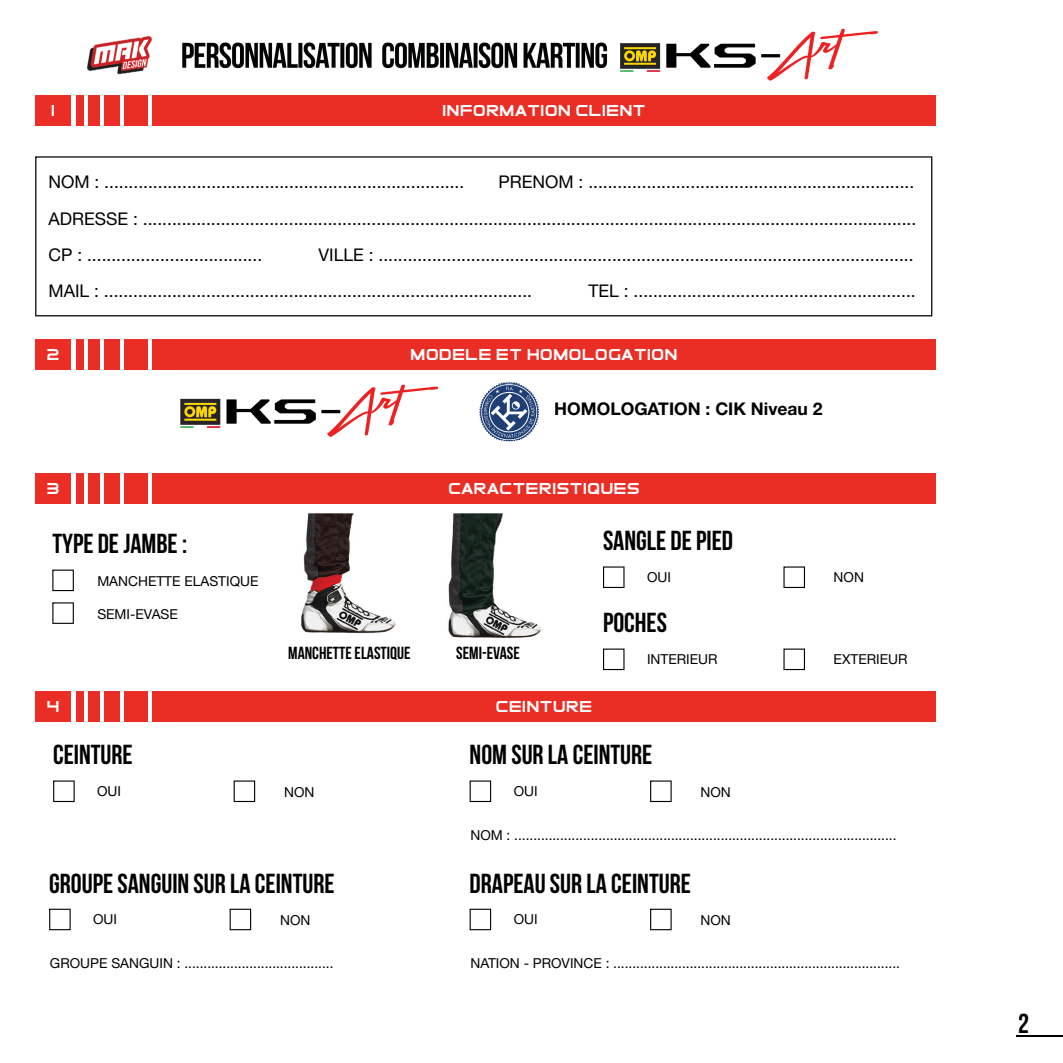
<style>
.page{position:relative;width:1063px;height:1063px;background:#fff}
.page>*{position:absolute;margin:0;border:0;box-sizing:border-box;transform-origin:0 0}
.t1{font:27.5px "Bebas Neue";color:#000}
.t2{font:17.5px/36.2px "Helvetica Neue";color:#000;text-align:justify}
.t3{font:17.5px "Bebas Neue";color:#000}
.t4{font:700 17.5px "Helvetica Neue";color:#000}
.t5{font:15px "Elemental End";color:#fff}
.t6{font:13.75px "Helvetica Neue";color:#000}
</style>
<div class="page">
<svg style="left:35px;top:156px;width:897px;height:160px"></svg>
<img style="left:87px;top:28px;width:791px;height:53px">
<img style="left:496px;top:382px;width:27px;height:59px">
<img style="left:301px;top:513px;width:95px;height:121px">
<img style="left:448px;top:513px;width:93px;height:125px">
<div style="left:152px;top:95px;width:784px;height:31px;background:#eb2e25"></div>
<div style="left:35px;top:95px;width:36px;height:31px;background:#eb2e25"></div>
<div style="left:77px;top:95px;width:7px;height:31px;background:#eb2e25"></div>
<div style="left:88px;top:95px;width:11px;height:31px;background:#eb2e25"></div>
<div style="left:104px;top:95px;width:16px;height:31px;background:#eb2e25"></div>
<div style="left:124px;top:95px;width:23px;height:31px;background:#eb2e25"></div>
<div style="left:152px;top:340px;width:784px;height:30px;background:#eb2e25"></div>
<div style="left:35px;top:340px;width:36px;height:30px;background:#eb2e25"></div>
<div style="left:77px;top:340px;width:7px;height:30px;background:#eb2e25"></div>
<div style="left:88px;top:340px;width:11px;height:30px;background:#eb2e25"></div>
<div style="left:104px;top:340px;width:16px;height:30px;background:#eb2e25"></div>
<div style="left:124px;top:340px;width:23px;height:30px;background:#eb2e25"></div>
<img style="left:180px;top:385px;width:259px;height:52px">
<img style="left:479px;top:385px;width:61px;height:54px">
<div style="left:152px;top:473px;width:784px;height:31px;background:#eb2e25"></div>
<div style="left:35px;top:473px;width:36px;height:31px;background:#eb2e25"></div>
<div style="left:77px;top:473px;width:7px;height:31px;background:#eb2e25"></div>
<div style="left:88px;top:473px;width:11px;height:31px;background:#eb2e25"></div>
<div style="left:104px;top:473px;width:16px;height:31px;background:#eb2e25"></div>
<div style="left:124px;top:473px;width:23px;height:31px;background:#eb2e25"></div>
<svg style="left:52px;top:570px;width:22px;height:21px"></svg>
<svg style="left:52px;top:602px;width:22px;height:22px"></svg>
<svg style="left:603px;top:566px;width:22px;height:22px"></svg>
<svg style="left:783px;top:566px;width:22px;height:22px"></svg>
<svg style="left:603px;top:649px;width:22px;height:21px"></svg>
<svg style="left:783px;top:649px;width:22px;height:21px"></svg>
<div style="left:152px;top:691px;width:784px;height:31px;background:#eb2e25"></div>
<div style="left:35px;top:691px;width:36px;height:31px;background:#eb2e25"></div>
<div style="left:77px;top:691px;width:7px;height:31px;background:#eb2e25"></div>
<div style="left:88px;top:691px;width:11px;height:31px;background:#eb2e25"></div>
<div style="left:104px;top:691px;width:16px;height:31px;background:#eb2e25"></div>
<div style="left:124px;top:691px;width:23px;height:31px;background:#eb2e25"></div>
<svg style="left:53px;top:781px;width:22px;height:21px"></svg>
<svg style="left:234px;top:781px;width:21px;height:21px"></svg>
<svg style="left:470px;top:781px;width:21px;height:21px"></svg>
<svg style="left:650px;top:781px;width:22px;height:21px"></svg>
<svg style="left:470px;top:909px;width:21px;height:21px"></svg>
<svg style="left:650px;top:909px;width:22px;height:21px"></svg>
<svg style="left:49px;top:909px;width:22px;height:21px"></svg>
<svg style="left:230px;top:909px;width:21px;height:21px"></svg>
<hr style="left:1016px;top:1036px;width:47px;height:1px;background:#000">
<p class="t5" style="left:51px;top:102px;width:6px">1</p>
<p class="t5" style="left:442px;top:102px;width:205px">INFORMATION CLIENT</p>
<p class="t2" style="left:49px;top:166px;width:869px;text-indent:450px">PRENOM : ...................................................................<br>ADRESSE : ...............................................................................................................................................................<br>CP : ....................................</p>
<p class="t2" style="left:49px;top:166px;width:417px">NOM : ..........................................................................</p>
<p class="t2" style="left:49px;top:238px;width:867px;text-indent:270px">VILLE : ..............................................................................................................<br>MAIL : ........................................................................................</p>
<p class="t2" style="left:589px;top:275px;width:329px">TEL : ..........................................................</p>
<p class="t5" style="left:47px;top:347px;width:15px">2</p>
<p class="t5" style="left:410px;top:347px;width:269px">MODELE ET HOMOLOGATION</p>
<p class="t4" style="left:554px;top:398px;width:270px">HOMOLOGATION : CIK Niveau 2</p>
<p class="t5" style="left:47px;top:481px;width:15px">3</p>
<p class="t5" style="left:448px;top:481px;width:193px">CARACTERISTIQUES</p>
<h1 class="t1" style="left:52px;top:530px;width:136px">TYPE DE JAMBE :</h1>
<p class="t6" style="left:97px;top:576px;width:163px">MANCHETTE ELASTIQUE</p>
<p class="t6" style="left:97px;top:609px;width:82px">SEMI-EVASE</p>
<p class="t3" style="left:288px;top:645px;width:124px">MANCHETTE ELASTIQUE</p>
<p class="t3" style="left:456px;top:645px;width:65px">SEMI-EVASE</p>
<h1 class="t1" style="left:603px;top:527px;width:132px">SANGLE DE PIED</h1>
<p class="t6" style="left:647px;top:572px;width:25px">OUI</p>
<p class="t6" style="left:834px;top:572px;width:32px">NON</p>
<h1 class="t1" style="left:603px;top:609px;width:66px">POCHES</h1>
<p class="t6" style="left:647px;top:654px;width:72px">INTERIEUR</p>
<p class="t6" style="left:834px;top:654px;width:75px">EXTERIEUR</p>
<p class="t5" style="left:47px;top:699px;width:15px">4</p>
<p class="t5" style="left:496px;top:699px;width:98px">CEINTURE</p>
<h1 class="t1" style="left:53px;top:741px;width:81px">CEINTURE</h1>
<p class="t6" style="left:97px;top:786px;width:25px">OUI</p>
<p class="t6" style="left:284px;top:787px;width:32px">NON</p>
<h1 class="t1" style="left:470px;top:741px;width:184px">NOM SUR LA CEINTURE</h1>
<p class="t6" style="left:514px;top:786px;width:25px">OUI</p>
<p class="t6" style="left:701px;top:787px;width:32px">NON</p>
<p class="t6" style="left:470px;top:830px;width:428px">NOM : ....................................................................................................</p>
<h1 class="t1" style="left:470px;top:869px;width:223px">DRAPEAU SUR LA CEINTURE</h1>
<p class="t6" style="left:514px;top:914px;width:25px">OUI</p>
<p class="t6" style="left:701px;top:915px;width:32px">NON</p>
<p class="t6" style="left:470px;top:958px;width:431px">NATION - PROVINCE : ...........................................................................</p>
<h1 class="t1" style="left:49px;top:869px;width:287px">GROUPE SANGUIN SUR LA CEINTURE</h1>
<p class="t6" style="left:93px;top:914px;width:25px">OUI</p>
<p class="t6" style="left:280px;top:915px;width:32px">NON</p>
<p class="t6" style="left:50px;top:958px;width:285px">GROUPE SANGUIN : .......................................</p>
<h1 class="t1" style="left:1018px;top:1009px;width:12px">2</h1>
</div>
